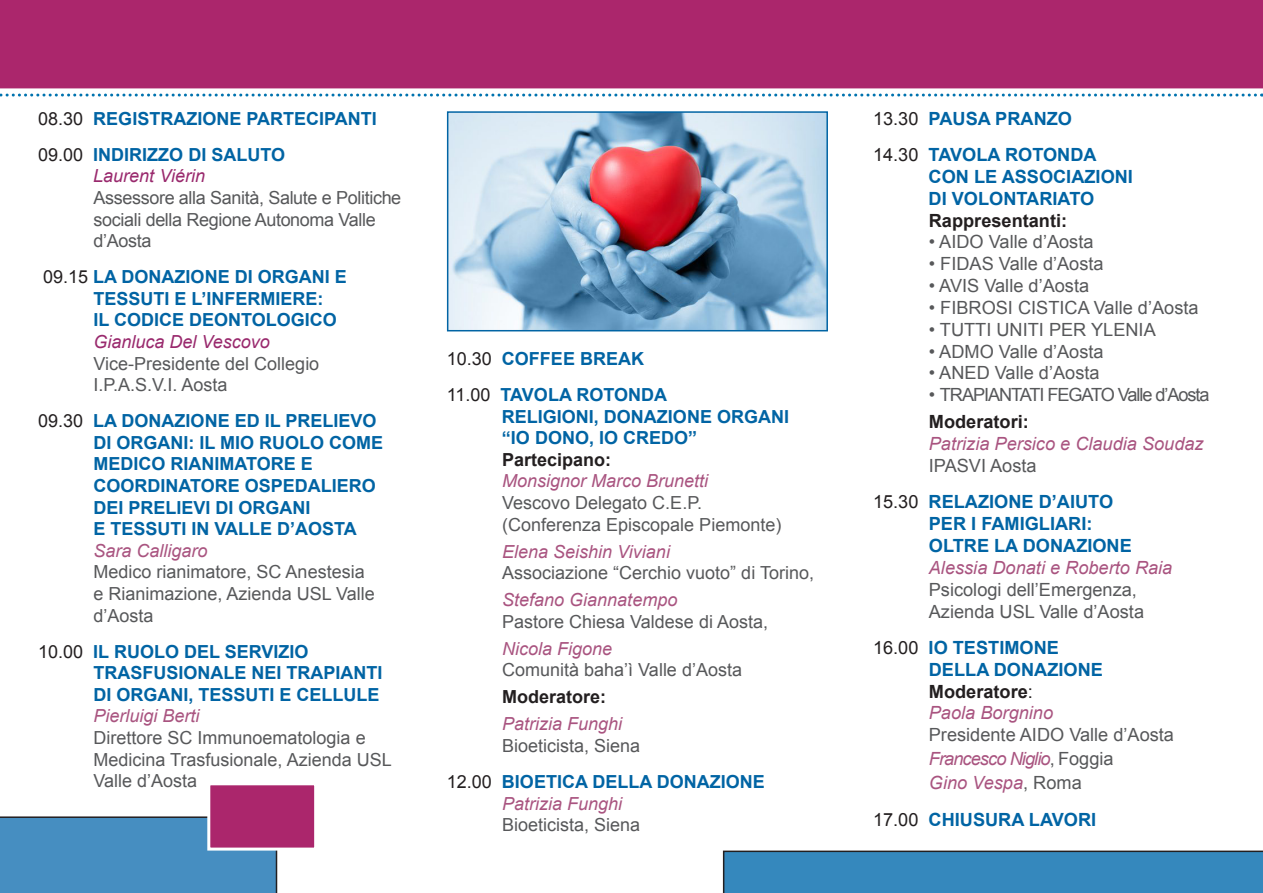
<style>
.page{position:relative;width:1263px;height:893px;background:#fff}
.page>*{position:absolute;margin:0;border:0;box-sizing:border-box;transform-origin:0 0}
.t1{font:18.15px "Arial";color:#57585a}
.t2{font:700 18.15px "Arial";color:#0164a4}
.t3{font:italic 18.15px "Arial";color:#a95480}
.t4{font:700 18.15px "Arial";color:#231f20}
.t5{font:18.15px "Arial";letter-spacing:-.06em;color:#57585a}
.t6{font:italic 18.15px "Arial";letter-spacing:-.05em;color:#a95480}
.t7{font:700 18px "Arial";color:#0164a4}
.t8{font:18px/21.6px "Arial";color:#57585a}
.t9{font:italic 18px "Arial";color:#a95480}
.t10{font:18px/21.6px "Arial";letter-spacing:-.02em;color:#57585a}
.t11{font:italic 18px "Arial";color:#99296d}
.t12{font:700 18px "Arial";color:#231f20}
.s1{font-weight:400;color:#231f20}
.s2{font-style:italic;color:#a95480}
.s3{font-weight:400}
.s4{font-style:normal;color:#57585a}
</style>
<div class="page">
<div style="left:0;top:0;width:1263px;height:89px;background:#ab266c"></div>
<svg style="left:0;top:94px;width:1255px;height:3px"></svg>
<img style="left:450px;top:114px;width:375px;height:214px">
<div style="left:447px;top:111px;width:381px;height:220px;border:2px solid #0164a4"></div>
<div style="left:0;top:816px;width:277px;height:77px;background:#468ec1"></div>
<div style="left:723px;top:851px;width:540px;height:42px;background:#3588bd"></div>
<div style="left:207px;top:782px;width:110px;height:69px;background:#ab266c;border:3px solid #fff"></div>
<p class="t7" style="left:38px;top:107px;width:340px"><span class="s1">08.30</span> REGISTRAZIONE PARTECIPANTI</p>
<p class="t7" style="left:38px;top:143px;width:248px"><span class="s1">09.00</span> INDIRIZZO DI SALUTO</p>
<p class="t11" style="left:93px;top:164px;width:113px">Laurent Viérin</p>
<p class="t10" style="left:94px;top:187px;width:309px">Assessore alla Sanità, Salute e Politiche sociali della Regione Autonoma Valle d’Aosta</p>
<p class="t7" style="left:43px;top:265px;width:305px"><span class="s1">09.15</span> LA DONAZIONE DI ORGANI E</p>
<p class="t7" style="left:94px;top:287px;width:232px">TESSUTI E L’INFERMIERE:</p>
<p class="t7" style="left:94px;top:308px;width:245px">IL CODICE DEONTOLOGICO</p>
<p class="t11" style="left:94px;top:330px;width:178px">Gianluca Del Vescovo</p>
<p class="t8" style="left:94px;top:353px;width:227px">Vice-Presidente del Collegio</p>
<p class="t8" style="left:94px;top:374px;width:136px">I.P.A.S.V.I. Aosta</p>
<p class="t7" style="left:38px;top:409px;width:340px"><span class="s1">09.30</span> LA DONAZIONE ED IL PRELIEVO</p>
<p class="t7" style="left:94px;top:431px;width:291px">DI ORGANI: IL MIO RUOLO COME</p>
<p class="t7" style="left:94px;top:452px;width:221px">MEDICO RIANIMATORE E</p>
<p class="t7" style="left:94px;top:474px;width:284px">COORDINATORE OSPEDALIERO</p>
<p class="t7" style="left:94px;top:495px;width:219px">DEI PRELIEVI DI ORGANI</p>
<p class="t7" style="left:94px;top:517px;width:265px">E TESSUTI IN VALLE D’AOSTA</p>
<p class="t9" style="left:94px;top:539px;width:116px">Sara Calligaro</p>
<p class="t8" style="left:94px;top:561px;width:283px">Medico rianimatore, SC Anestesia e Rianimazione, Azienda USL Valle d’Aosta</p>
<p class="t7" style="left:38px;top:639px;width:272px"><span class="s1">10.00</span> IL RUOLO DEL SERVIZIO</p>
<p class="t7" style="left:94px;top:661px;width:291px">TRASFUSIONALE NEI TRAPIANTI</p>
<p class="t7" style="left:94px;top:683px;width:288px">DI ORGANI, TESSUTI E CELLULE</p>
<p class="t9" style="left:94px;top:704px;width:108px">Pierluigi Berti</p>
<p class="t8" style="left:94px;top:727px;width:300px">Direttore SC Immunoematologia e<br>Medicina Trasfusionale, Azienda USL<br>Valle d’Aosta</p>
<p class="t7" style="left:447px;top:347px;width:199px"><span class="s1">10.30</span> COFFEE BREAK</p>
<p class="t7" style="left:447px;top:383px;width:222px"><span class="s1">11.00</span> TAVOLA ROTONDA</p>
<p class="t7" style="left:502px;top:404px;width:289px">RELIGIONI, DONAZIONE ORGANI</p>
<p class="t7" style="left:502px;top:426px;width:197px">“IO DONO, IO CREDO”</p>
<p class="t12" style="left:502px;top:448px;width:111px">Partecipano:</p>
<p class="t9" style="left:502px;top:469px;width:208px">Monsignor Marco Brunetti</p>
<p class="t8" style="left:502px;top:492px;width:201px">Vescovo Delegato C.E.P.</p>
<p class="t8" style="left:502px;top:514px;width:281px">(Conferenza Episcopale Piemonte)</p>
<p class="t9" style="left:502px;top:540px;width:169px">Elena Seishin Viviani</p>
<p class="t8" style="left:502px;top:560px;width:313px;line-height:27px">Associazione “Cerchio vuoto” di Torino,<br><span class="s2">Stefano Giannatempo</span></p>
<p class="t8" style="left:502px;top:611px;width:267px">Pastore Chiesa Valdese di Aosta,</p>
<p class="t9" style="left:502px;top:637px;width:112px">Nicola Figone</p>
<p class="t8" style="left:502px;top:659px;width:241px">Comunità baha’ì Valle d’Aosta</p>
<p class="t12" style="left:502px;top:685px;width:106px">Moderatore:</p>
<p class="t9" style="left:502px;top:712px;width:122px">Patrizia Funghi</p>
<p class="t8" style="left:502px;top:735px;width:140px">Bioeticista, Siena</p>
<p class="t7" style="left:447px;top:770px;width:319px"><span class="s1">12.00</span> BIOETICA DELLA DONAZIONE</p>
<p class="t9" style="left:502px;top:792px;width:122px">Patrizia Funghi</p>
<p class="t8" style="left:502px;top:814px;width:140px">Bioeticista, Siena</p>
<p class="t2" style="left:873px;top:107px;width:201px"><span class="s1">13.30</span> PAUSA PRANZO</p>
<p class="t2" style="left:873px;top:143px;width:225px"><span class="s1">14.30</span> TAVOLA ROTONDA</p>
<p class="t2" style="left:928px;top:165px;width:206px">CON LE ASSOCIAZIONI</p>
<p class="t2" style="left:929px;top:187px;width:167px">DI VOLONTARIATO</p>
<p class="t4" style="left:929px;top:208px;width:140px">Rappresentanti:</p>
<p class="t1" style="left:929px;top:230px;width:166px">• AIDO Valle d’Aosta</p>
<p class="t1" style="left:929px;top:252px;width:176px">• FIDAS Valle d’Aosta</p>
<p class="t1" style="left:929px;top:274px;width:162px">• AVIS Valle d’Aosta</p>
<p class="t1" style="left:929px;top:296px;width:271px">• FIBROSI CISTICA Valle d’Aosta</p>
<p class="t1" style="left:929px;top:317px;width:228px">• TUTTI UNITI PER YLENIA</p>
<p class="t1" style="left:929px;top:339px;width:176px">• ADMO Valle d’Aosta</p>
<p class="t1" style="left:929px;top:361px;width:172px">• ANED Valle d’Aosta</p>
<p class="t5" style="left:929px;top:383px;width:282px">• TRAPIANTATI FEGATO Valle d’Aosta</p>
<p class="t4" style="left:929px;top:410px;width:101px">Moderatori:</p>
<p class="t3" style="left:929px;top:432px;width:276px">Patrizia Persico e Claudia Soudaz</p>
<p class="t1" style="left:929px;top:454px;width:109px">IPASVI Aosta</p>
<p class="t2" style="left:873px;top:490px;width:242px"><span class="s1">15.30</span> RELAZIONE D’AIUTO</p>
<p class="t2" style="left:929px;top:512px;width:165px">PER I FAMIGLIARI:</p>
<p class="t2" style="left:929px;top:534px;width:205px">OLTRE LA DONAZIONE</p>
<p class="t3" style="left:929px;top:556px;width:245px">Alessia Donati e Roberto Raia</p>
<p class="t1" style="left:929px;top:577px;width:210px">Psicologi dell’Emergenza,</p>
<p class="t1" style="left:929px;top:599px;width:217px">Azienda USL Valle d’Aosta</p>
<p class="t2" style="left:873px;top:636px;width:187px"><span class="s1">16.00</span> IO TESTIMONE</p>
<p class="t2" style="left:929px;top:657px;width:176px">DELLA DONAZIONE</p>
<p class="t4" style="left:929px;top:679px;width:106px">Moderatore<span class="s3">:</span></p>
<p class="t3" style="left:929px;top:701px;width:126px">Paola Borgnino</p>
<p class="t1" style="left:929px;top:723px;width:247px">Presidente AIDO Valle d’Aosta</p>
<p class="t6" style="left:929px;top:747px;width:186px">Francesco Niglio<span class="s4">, Foggia</span></p>
<p class="t3" style="left:929px;top:771px;width:154px">Gino Vespa<span class="s4">, Roma</span></p>
<p class="t2" style="left:873px;top:807px;width:225px"><span class="s1">17.00</span> CHIUSURA LAVORI</p>
</div>
